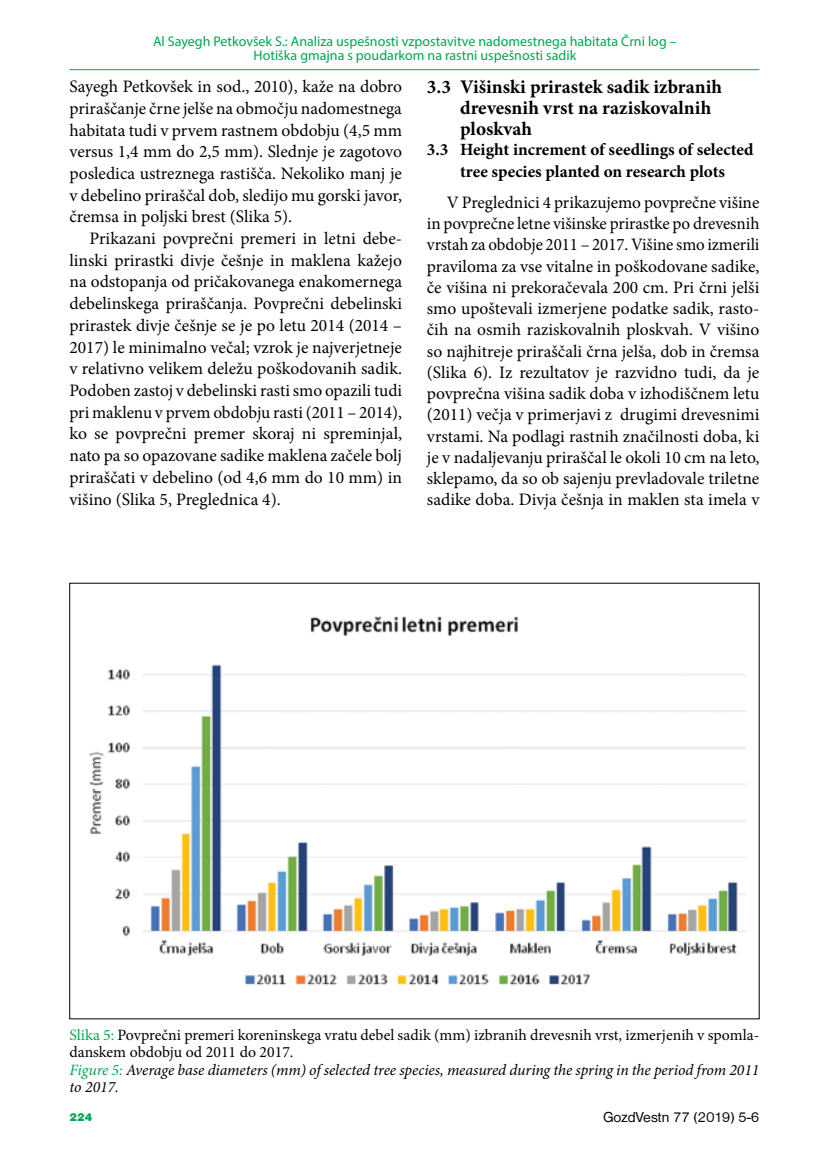
<style>
.page{position:relative;width:819px;height:1166px;background:#fff}
.page>*{position:absolute;margin:0;border:0;box-sizing:border-box;transform-origin:0 0}
.t1{font:700 19.25px/21px "Minion Pro";color:#000}
.t2{font:17.5px/21.7px "Minion Pro";color:#000;text-align:justify}
.t3{font:700 17.15px/21.3px "Minion Pro";letter-spacing:-.005em;color:#000;text-align:center}
.t4{font:15.75px/17.5px "Minion Pro";color:#000}
.t5{font:14.88px "Nimbus San DEE";color:#000}
.t6{font:14px/14px "Myriad Pro";color:#00a651;text-align:center}
.t7{font:11.38px "Nimbus San DEE Blac";color:#00a651}
.s1{color:#00a651}
.s2{font-style:italic;color:#00a651}
.s3{font-style:italic}
</style>
<div class="page">
<hr style="left:69px;top:69px;width:690px;height:1px;background:#00a651">
<img style="left:89px;top:616px;width:657px;height:370px">
<p class="t6" style="left:153px;top:35px;width:525px">Al Sayegh Petkovšek S.: Analiza uspešnosti vzpostavitve nadomestnega habitata Črni log –<br>Hotiška gmajna s poudarkom na rastni uspešnosti sadik</p>
<p class="t2" style="left:69px;top:76px;width:334px">Sayegh Petkovšek in sod., 2010), kaže na dobro priraščanje črne jelše na območju nadomestnega habitata tudi v prvem rastnem obdobju (4,5 mm versus 1,4 mm do 2,5 mm). Slednje je zagotovo posledica ustreznega rastišča. Nekoliko manj je v debelino priraščal dob, sledijo mu gorski javor, čremsa in poljski brest (Slika 5).</p>
<p class="t2" style="left:69px;top:228px;width:334px;text-indent:20px">Prikazani povprečni premeri in letni debe&shy;linski prirastki divje češnje in maklena kažejo na odstopanja od pričakovanega enakomernega debelinskega priraščanja. Povprečni debelinski prirastek divje češnje se je po letu 2014 (2014 – 2017) le minimalno večal; vzrok je najverjetneje v relativno velikem deležu poškodovanih sadik.<br>Podoben zastoj v debelinski rasti smo opazili tudi pri maklenu v prvem obdobju rasti (2011 – 2014), ko se povprečni premer skoraj ni spreminjal, nato pa so opazovane sadike maklena začele bolj priraščati v debelino (od 4,6 mm do 10 mm) in višino (Slika 5, Preglednica 4).</p>
<p class="t1" style="left:460px;top:76px;width:263px;text-indent:-33px">3.3 Višinski prirastek sadik izbranih drevesnih vrst na raziskovalnih ploskvah</p>
<p class="t3" style="left:427px;top:139px;width:328px">3.3 Height increment of seedlings of selected tree species planted on research plots</p>
<p class="t2" style="left:427px;top:192px;width:334px;line-height:21.2px;text-indent:20px">V Preglednici 4 prikazujemo povprečne višine in povprečne letne višinske prirastke po drevesnih vrstah za obdobje 2011 – 2017. Višine smo izmerili praviloma za vse vitalne in poškodovane sadike, če višina ni prekoračevala 200 cm. Pri črni jelši smo upoštevali izmerjene podatke sadik, rasto&shy;čih na osmih raziskovalnih ploskvah. V višino so najhitreje priraščali črna jelša, dob in čremsa (Slika 6). Iz rezultatov je razvidno tudi, da je povprečna višina sadik doba v izhodiščnem letu (2011) večja v primerjavi z drugimi drevesnimi vrstami. Na podlagi rastnih značilnosti doba, ki je v nadaljevanju priraščal le okoli 10 cm na leto, sklepamo, da so ob sajenju prevladovale triletne sadike doba. Divja češnja in maklen sta imela v</p>
<p class="t4" style="left:70px;top:1026px;width:691px"><span class="s1">Slika 5:</span> Povprečni premeri koreninskega vratu debel sadik (mm) izbranih drevesnih vrst, izmerjenih v spomla&shy;danskem obdobju od 2011 do 2017.<br><span class="s2">Figure 5:</span> <span class="s3">Average base diameters (mm) of selected tree species, measured during the spring in the period from 2011 to 2017.</span></p>
<p class="t7" style="left:69px;top:1111px;width:24px">224</p>
<p class="t5" style="left:603px;top:1109px;width:158px">GozdVestn 77 (2019) 5-6</p>
</div>
